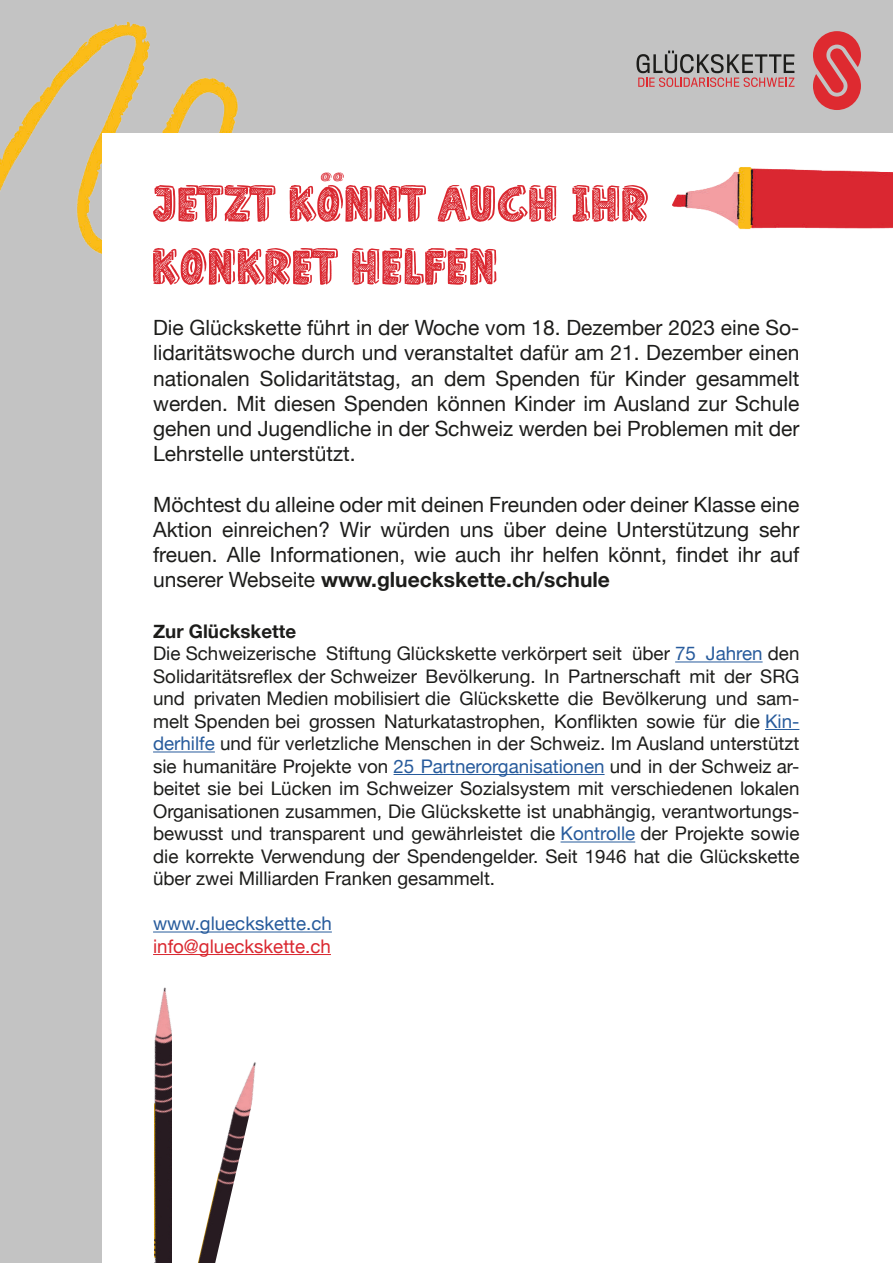
<style>
.page{position:relative;width:893px;height:1263px;background:#c3c3c3}
.page>*{position:absolute;margin:0;border:0;box-sizing:border-box;transform-origin:0 0}
.t1{font:52.5px/63px "Home School";color:#da2830}
.t2{font:21px/25.2px "Helvetica Neue";color:#1d1d1b;text-align:justify}
.t3{font:18.75px/22.5px "Helvetica Neue";color:#1d1d1b}
.t4{font:18.75px "Helvetica Neue";color:#da2830}
.t5{font:18.75px "Helvetica Neue";color:#275b9c}
.s1{font-weight:700}
.s2{color:#275b9c}
</style>
<div class="page">
<img style="left:0;top:21px;width:284px;height:233px">
<div style="left:102px;top:134px;width:791px;height:1129px;background:#fff"></div>
<img style="left:154px;top:987px;width:17px;height:276px">
<img style="left:198px;top:1062px;width:58px;height:201px">
<svg style="left:813px;top:31px;width:48px;height:79px"></svg>
<svg style="left:636px;top:51px;width:158px;height:36px"></svg>
<hr style="left:675px;top:661px;width:88px;height:1px;background:#275b9c">
<hr style="left:765px;top:729px;width:34px;height:1px;background:#275b9c">
<hr style="left:153px;top:751px;width:62px;height:1px;background:#275b9c">
<hr style="left:394px;top:774px;width:211px;height:1px;background:#275b9c">
<hr style="left:561px;top:841px;width:74px;height:1px;background:#275b9c">
<hr style="left:153px;top:931px;width:179px;height:1px;background:#275b9c">
<hr style="left:153px;top:954px;width:178px;height:1px;background:#da2830">
<img style="left:672px;top:167px;width:221px;height:63px">
<svg style="left:321px;top:172px;width:23px;height:9px"></svg>
<h1 class="t1" style="left:153px;top:172px;width:498px">JETZT KONNT AUCH IHR<br>KONKRET HELFEN</h1>
<p class="t2" style="left:153px;top:316px;width:648px">Die Glückskette führt in der Woche vom 18. Dezember 2023 eine So&shy;lidaritätswoche durch und veranstaltet dafür am 21. Dezember einen nationalen Solidaritätstag, an dem Spenden für Kinder gesammelt werden. Mit diesen Spenden können Kinder im Ausland zur Schule gehen und Jugendliche in der Schweiz werden bei Problemen mit der Lehrstelle unterstützt.</p>
<p class="t2" style="left:153px;top:493px;width:648px">Möchtest du alleine oder mit deinen Freunden oder deiner Klasse eine Aktion einreichen? Wir würden uns über deine Unterstützung sehr freuen. Alle Informationen, wie auch ihr helfen könnt, findet ihr auf unserer Webseite <span class="s1">www.glueckskette.ch/schule</span></p>
<p class="t3" style="left:153px;top:621px;width:648px"><span class="s1">Zur Glückskette<br></span>Die Schweizerische Stiftung Glückskette verkörpert seit über <span class="s2">75 Jahren</span> den Solidaritätsreflex der Schweizer Bevölkerung. In Partnerschaft mit der SRG und privaten Medien mobilisiert die Glückskette die Bevölkerung und sam&shy;melt Spenden bei grossen Naturkatastrophen, Konflikten sowie für die <span class="s2">Kin&shy;derhilfe</span> und für verletzliche Menschen in der Schweiz. Im Ausland unterstützt sie humanitäre Projekte von <span class="s2">25 Partnerorganisationen</span> und in der Schweiz ar&shy;beitet sie bei Lücken im Schweizer Sozialsystem mit verschiedenen lokalen Organisationen zusammen, Die Glückskette ist unabhängig, verantwortungs&shy;bewusst und transparent und gewährleistet die <span class="s2">Kontrolle</span> der Projekte sowie die korrekte Verwendung der Spendengelder. Seit 1946 hat die Glückskette über zwei Milliarden Franken gesammelt.</p>
<p class="t5" style="left:153px;top:916px;width:180px">www.glueckskette.ch</p>
<p class="t4" style="left:153px;top:932px;width:179px">info@glueckskette.ch</p>
</div>
